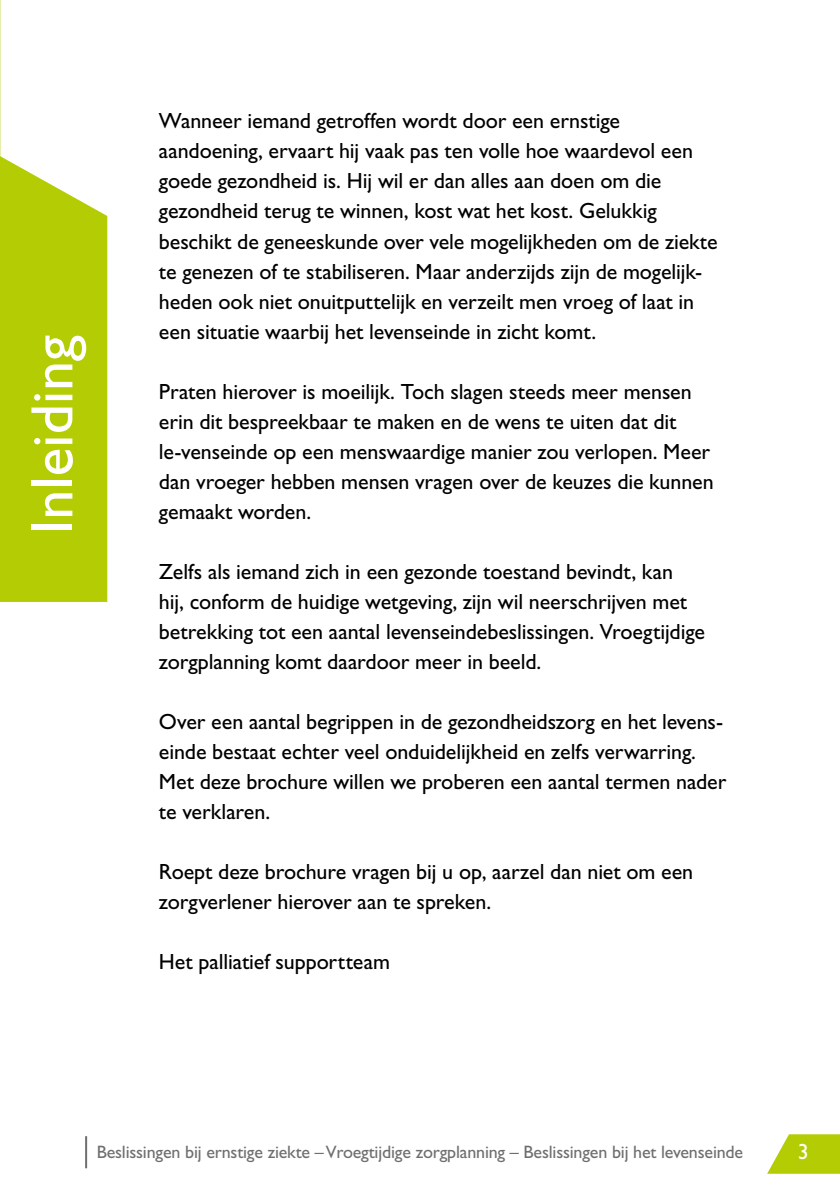
<style>
.page{position:relative;width:840px;height:1191px;background:#fff}
.page>*{position:absolute;margin:0;border:0;box-sizing:border-box;transform-origin:0 0}
.t1{font:60px "Gill Sans Std";color:#fff}
.t2{font:22px/30px "Gill Sans Std";letter-spacing:-.005em;color:#000}
.t3{font:22px "Gill Sans Std";color:#fff}
.t4{font:18px "Gill Sans Std";letter-spacing:-.01em;color:#706f6f}
</style>
<div class="page">
<hr style="left:85px;top:1136px;width:2px;height:32px;background:#706f6f">
<svg style="left:767px;top:1134px;width:72px;height:39px"></svg>
<svg style="left:0;top:0;width:1px;height:156px"></svg>
<div style="left:0;top:156px;width:107px;height:446px;background:#b4cc04"></div>
<h1 class="t1" style="left:18px;top:534px;width:201px;rotate:-90deg">Inleiding</h1>
<p class="t2" style="left:159px;top:106px;width:560px">Wanneer iemand getroffen wordt door een ernstige aandoening, ervaart hij vaak pas ten volle hoe waardevol een goede gezondheid is. Hij wil er dan alles aan doen om die gezondheid terug te winnen, kost wat het kost. Gelukkig beschikt de geneeskunde over vele mogelijkheden om de ziekte te genezen of te stabiliseren. Maar anderzijds zijn de mogelijk&shy;heden ook niet onuitputtelijk en verzeilt men vroeg of laat in een situatie waarbij het levenseinde in zicht komt.</p>
<p class="t2" style="left:159px;top:376px;width:556px">Praten hierover is moeilijk. Toch slagen steeds meer mensen erin dit bespreekbaar te maken en de wens te uiten dat dit le-venseinde op een menswaardige manier zou verlopen. Meer dan vroeger hebben mensen vragen over de keuzes die kunnen gemaakt worden.</p>
<p class="t2" style="left:159px;top:556px;width:547px">Zelfs als iemand zich in een gezonde toestand bevindt, kan<br>hij, conform de huidige wetgeving, zijn wil neerschrijven met betrekking tot een aantal levenseindebeslissingen. Vroegtijdige zorgplanning komt daardoor meer in beeld.</p>
<p class="t2" style="left:159px;top:706px;width:568px">Over een aantal begrippen in de gezondheidszorg en het levens&shy;einde bestaat echter veel onduidelijkheid en zelfs verwarring.<br>Met deze brochure willen we proberen een aantal termen nader te verklaren.</p>
<p class="t2" style="left:159px;top:856px;width:535px">Roept deze brochure vragen bij u op, aarzel dan niet om een zorgverlener hierover aan te spreken.</p>
<p class="t2" style="left:159px;top:946px;width:232px">Het palliatief supportteam</p>
<p class="t4" style="left:97px;top:1141px;width:647px">Beslissingen bij ernstige ziekte – Vroegtijdige zorgplanning – Beslissingen bij het levenseinde</p>
<p class="t3" style="left:797px;top:1138px;width:12px">3</p>
</div>
